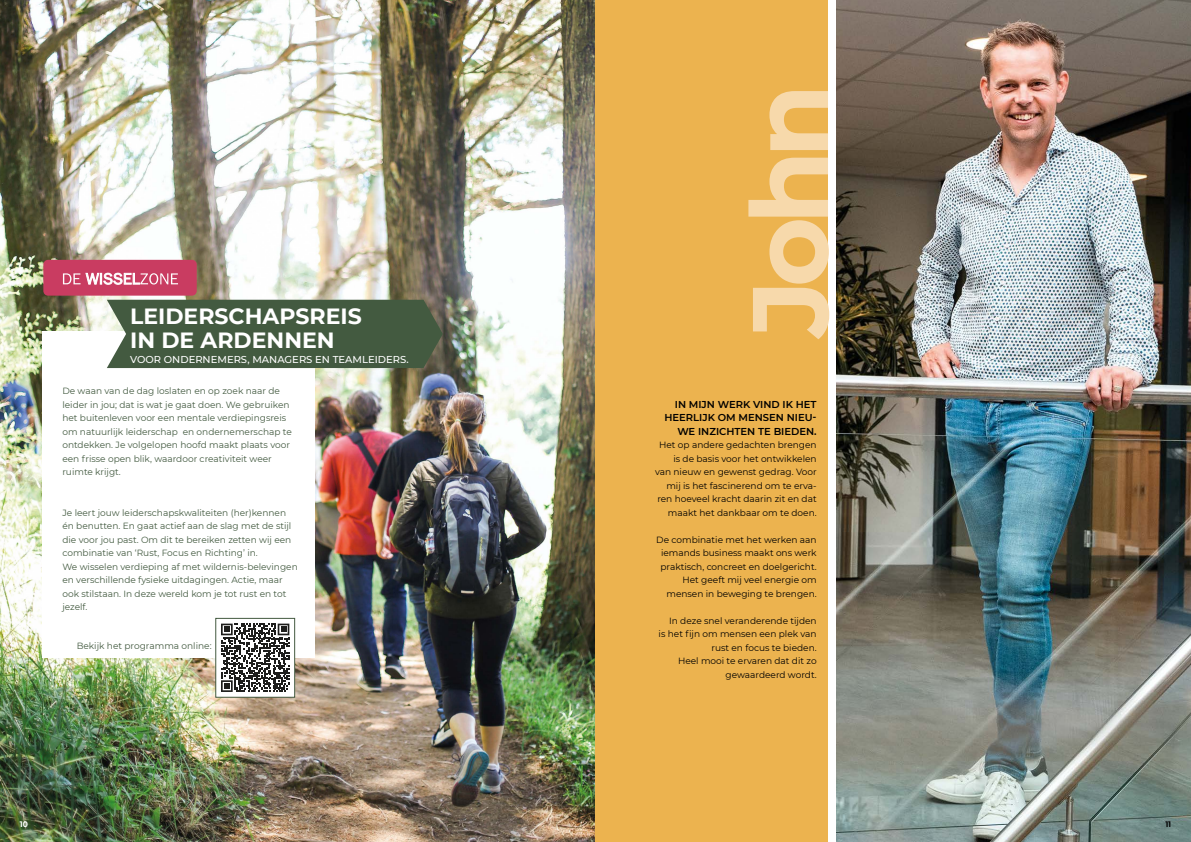
<style>
.page{position:relative;width:1191px;height:842px;background:#fff}
.page>*{position:absolute;margin:0;border:0;box-sizing:border-box;transform-origin:0 0}
.t1{font:700 107.2px "Montserrat";color:#f7d9ab}
.t2{font:700 22px/24px "Montserrat";color:#fff}
.t3{font:600 10px/13.5px "Montserrat";color:#000;text-align:right}
.t4{font:500 10px "Montserrat";color:#fff}
.t5{font:9px/13.5px "Montserrat";color:#435a40}
.t6{font:9px/13.5px "Montserrat";color:#000;text-align:right}
.t7{font:700 8px "Montserrat";color:#000;scale:.95 1}
.t8{font:700 8px "Montserrat";color:#fff;scale:.95 1}
</style>
<div class="page">
<img style="left:836px;top:0;width:355px;height:842px">
<img style="left:0;top:0;width:595px;height:842px">
<div style="left:43px;top:332px;width:272px;height:326px;background:#fff"></div>
<div style="left:216px;top:618px;width:79px;height:79px;background:#fff"></div>
<svg style="left:221px;top:624px;width:68px;height:68px"></svg>
<div style="left:215px;top:618px;width:80px;height:80px;border:1px solid #435a40"></div>
<div style="left:43px;top:260px;width:154px;height:36px;background:#c93c61;border-radius:5px"></div>
<svg style="left:63px;top:273px;width:115px;height:12px"></svg>
<div style="left:107px;top:300px;width:336px;height:68px;background:#435a40"></div>
<div style="left:595px;top:0;width:233px;height:842px;background:#ecb34f"></div>
<p class="t2" style="left:130px;top:303px;width:233px">LEIDERSCHAPSREIS<br>IN DE ARDENNEN</p>
<p class="t4" style="left:130px;top:353px;width:280px">VOOR ONDERNEMERS, MANAGERS EN TEAMLEIDERS.</p>
<p class="t5" style="left:62px;top:384px;width:219px">De waan van de dag loslaten en op zoek naar de</p>
<p class="t5" style="left:62px;top:397px;width:229px">leider in jou; dat is wat je gaat doen. We gebruiken het buitenleven voor een mentale verdiepingsreis</p>
<p class="t5" style="left:62px;top:424px;width:231px">om natuurlijk leiderschap en ondernemerschap te ontdekken. Je volgelopen hoofd maakt plaats voor een frisse open blik, waardoor creativiteit weer</p>
<p class="t5" style="left:62px;top:465px;width:60px">ruimte krijgt.</p>
<p class="t5" style="left:62px;top:505px;width:225px">Je leert jouw leiderschapskwaliteiten (her)kennen</p>
<p class="t5" style="left:62px;top:519px;width:230px;text-align:justify">én benutten. En gaat actief aan de slag met de stijl die voor jou past. Om dit te bereiken zetten wij een combinatie van ‘Rust, Focus en Richting’ in.</p>
<p class="t5" style="left:62px;top:559px;width:237px">We wisselen verdieping af met wildernis-belevingen en verschillende fysieke uitdagingen. Actie, maar</p>
<p class="t5" style="left:62px;top:586px;width:225px">ook stilstaan. In deze wereld kom je tot rust en tot jezelf.</p>
<p class="t5" style="left:77px;top:639px;width:136px">Bekijk het programma online:</p>
<p class="t8" style="left:20px;top:818px;width:10px">10</p>
<p class="t1" style="left:712px;top:338px;width:255px;rotate:-90deg">John</p>
<p class="t3" style="left:664px;top:397px;width:154px">IN MIJN WERK VIND IK HET<br>HEERLIJK OM MENSEN NIEU-<br>WE INZICHTEN TE BIEDEN.</p>
<p class="t6" style="left:655px;top:438px;width:163px">Het op andere gedachten brengen is de basis voor het ontwikkelen van nieuw en gewenst gedrag. Voor mij is het fascinerend om te erva&shy;ren hoeveel kracht daarin zit en dat maakt het dankbaar om te doen.</p>
<p class="t6" style="left:656px;top:532px;width:162px">De combinatie met het werken aan iemands business maakt ons werk praktisch, concreet en doelgericht.<br>Het geeft mij veel energie om mensen in beweging te brengen.</p>
<p class="t6" style="left:658px;top:613px;width:159px">In deze snel veranderende tijden<br>is het fijn om mensen een plek van</p>
<p class="t6" style="left:678px;top:640px;width:140px">rust en focus te bieden.<br>Heel mooi te ervaren dat dit zo gewaardeerd wordt.</p>
<p class="t7" style="left:1165px;top:818px;width:8px">11</p>
</div>
